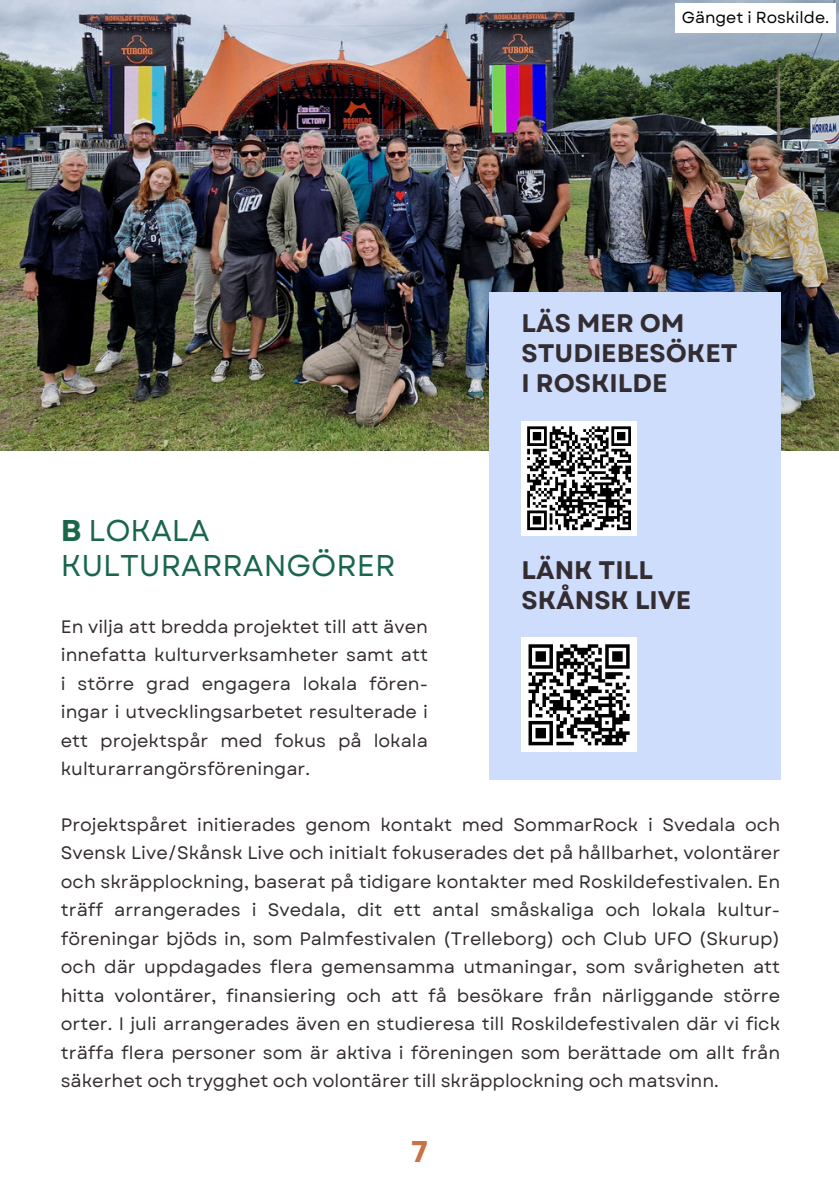
<style>
.page{position:relative;width:839px;height:1191px;background:#fff}
.page>*{position:absolute;margin:0;border:0;box-sizing:border-box;transform-origin:0 0}
.t1{font:30px/34.4px "Garet";color:#19674b}
.t2{font:700 30px "Garet";color:#ca7147}
.t3{font:700 25.4px/30px "Garet";color:#332c30}
.t4{font:18px/28.4px "Garet";color:#332c30;text-align:justify}
.t5{font:16px "Garet";color:#000}
.s1{font-weight:700}
</style>
<div class="page">
<img style="left:0;top:0;width:838px;height:450px">
<div style="left:489px;top:292px;width:291px;height:488px;background:#cfddfd"></div>
<div style="left:521px;top:421px;width:115px;height:115px;background:#fff"></div>
<svg style="left:527px;top:426px;width:104px;height:105px"></svg>
<div style="left:521px;top:637px;width:115px;height:115px;background:#fff"></div>
<svg style="left:528px;top:644px;width:102px;height:102px"></svg>
<div style="left:675px;top:3px;width:160px;height:30px;background:#fff"></div>
<p class="t5" style="left:681px;top:5px;width:149px">Gänget i Roskilde.</p>
<p class="t1" style="left:61px;top:514px;width:336px"><span class="s1">B</span> LOKALA<br>KULTURARRANGÖRER</p>
<p class="t4" style="left:61px;top:612px;width:368px">En vilja att bredda projektet till att även innefatta kulturverksamheter samt att i större grad engagera lokala fören&shy;ingar i utvecklingsarbetet resulterade i ett projektspår med fokus på lokala kulturarrangörsföreningar.</p>
<h3 class="t3" style="left:521px;top:308px;width:217px">LÄS MER OM<br>STUDIEBESÖKET<br>I ROSKILDE</h3>
<p class="t3" style="left:521px;top:555px;width:171px">LÄNK TILL<br>SKÅNSK LIVE</p>
<h3 class="t4" style="left:61px;top:811px;width:720px">Projektspåret initierades genom kontakt med SommarRock i Svedala och Svensk Live/Skånsk Live och initialt fokuserades det på hållbarhet, volontärer och skräpplockning, baserat på tidigare kontakter med Roskildefestivalen. En träff arrangerades i Svedala, dit ett antal småskaliga och lokala kultur&shy;föreningar bjöds in, som Palmfestivalen (Trelleborg) och Club UFO (Skurup) och där uppdagades flera gemensamma utmaningar, som svårigheten att hitta volontärer, finansiering och att få besökare från närliggande större orter. I juli arrangerades även en studieresa till Roskildefestivalen där vi fick träffa flera personer som är aktiva i föreningen som berättade om allt från säkerhet och trygghet och volontärer till skräpplockning och matsvinn.</h3>
<h1 class="t2" style="left:411px;top:1130px;width:18px">7</h1>
</div>
